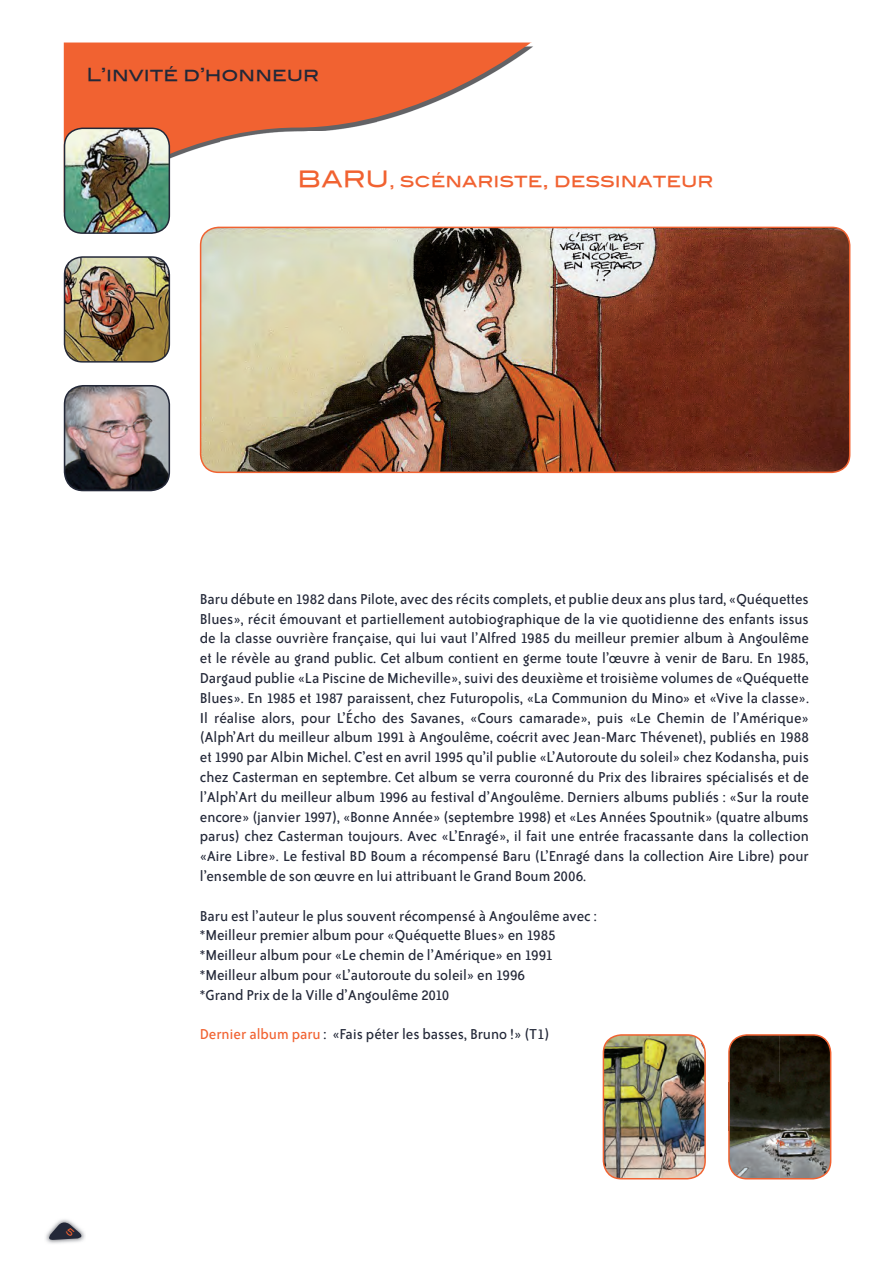
<style>
.page{position:relative;width:893px;height:1263px;background:#fff}
.page>*{position:absolute;margin:0;border:0;box-sizing:border-box;transform-origin:0 0}
.t1{font:18px "Blair Md ITCTT Medium";color:#f16231}
.t2{font:18px "Blair Md ITCTT Medium";color:#232838}
.t3{font:16.5px/19.8px "Bailey Sans ITC";color:#232838;text-align:justify}
.s1{font-size:22.5px}
.s2{font-size:16.5px}
.s3{color:#f16231}
</style>
<div class="page">
<svg style="left:64px;top:43px;width:467px;height:170px"></svg>
<img style="left:46px;top:1240px;width:37px;height:4px">
<img style="left:201px;top:227px;width:649px;height:245px">
<div style="left:200px;top:227px;width:650px;height:246px;border:2px solid #f16231;border-radius:18px"></div>
<img style="left:65px;top:386px;width:104px;height:104px">
<div style="left:64px;top:385px;width:106px;height:106px;border:2px solid #232838;border-radius:19px"></div>
<img style="left:65px;top:257px;width:104px;height:105px">
<div style="left:64px;top:256px;width:106px;height:107px;border:2px solid #232838;border-radius:18px"></div>
<img style="left:603px;top:1035px;width:102px;height:144px">
<div style="left:603px;top:1034px;width:103px;height:145px;border:2px solid #f16231;border-radius:18px"></div>
<img style="left:729px;top:1035px;width:102px;height:144px">
<div style="left:728px;top:1034px;width:103px;height:145px;border:2px solid #f16231;border-radius:18px"></div>
<img style="left:65px;top:128px;width:104px;height:105px">
<div style="left:64px;top:128px;width:106px;height:106px;border:2px solid #232838;border-radius:18px"></div>
<svg style="left:45px;top:1219px;width:40px;height:21px"></svg>
<p class="t2" style="left:87px;top:60px;width:234px">L’invité d’honneur</p>
<p class="t1" style="left:298px;top:166px;width:417px"><span class="s1">BARU</span><span class="s2">,</span> scénariste, dessinateur</p>
<p class="t3" style="left:200px;top:589px;width:611px">Baru débute en 1982 dans Pilote, avec des récits complets, et publie deux ans plus tard, «Quéquettes Blues», récit émouvant et partiellement autobiographique de la vie quotidienne des enfants issus de la classe ouvrière française, qui lui vaut l’Alfred 1985 du meilleur premier album à Angoulême et le révèle au grand public. Cet album contient en germe toute l’œuvre à venir de Baru. En 1985, Dargaud publie «La Piscine de Micheville», suivi des deuxième et troisième volumes de «Quéquette Blues». En 1985 et 1987 paraissent, chez Futuropolis, «La Communion du Mino» et «Vive la classe».<br>Il réalise alors, pour L’Écho des Savanes, «Cours camarade», puis «Le Chemin de l’Amérique» (Alph’Art du meilleur album 1991 à Angoulême, coécrit avec Jean-Marc Thévenet), publiés en 1988 et 1990 par Albin Michel. C’est en avril 1995 qu’il publie «L’Autoroute du soleil» chez Kodansha, puis chez Casterman en septembre. Cet album se verra couronné du Prix des libraires spécialisés et de l’Alph’Art du meilleur album 1996 au festival d’Angoulême. Derniers albums publiés : «Sur la route encore» (janvier 1997), «Bonne Année» (septembre 1998) et «Les Années Spoutnik» (quatre albums parus) chez Casterman toujours. Avec «L’Enragé», il fait une entrée fracassante dans la collection «Aire Libre». Le festival BD Boum a récompensé Baru (L’Enragé dans la collection Aire Libre) pour l’ensemble de son œuvre en lui attribuant le Grand Boum 2006.</p>
<p class="t3" style="left:200px;top:906px;width:398px;text-align:left">Baru est l’auteur le plus souvent récompensé à Angoulême avec : *Meilleur premier album pour «Quéquette Blues» en 1985 *Meilleur album pour «Le chemin de l’Amérique» en 1991 *Meilleur album pour «L’autoroute du soleil» en 1996<br>*Grand Prix de la Ville d’Angoulême 2010</p>
<p class="t3" style="left:200px;top:1025px;width:351px"><span class="s3">Dernier album paru</span> : «Fais péter les basses, Bruno !» (T1)</p>
</div>
